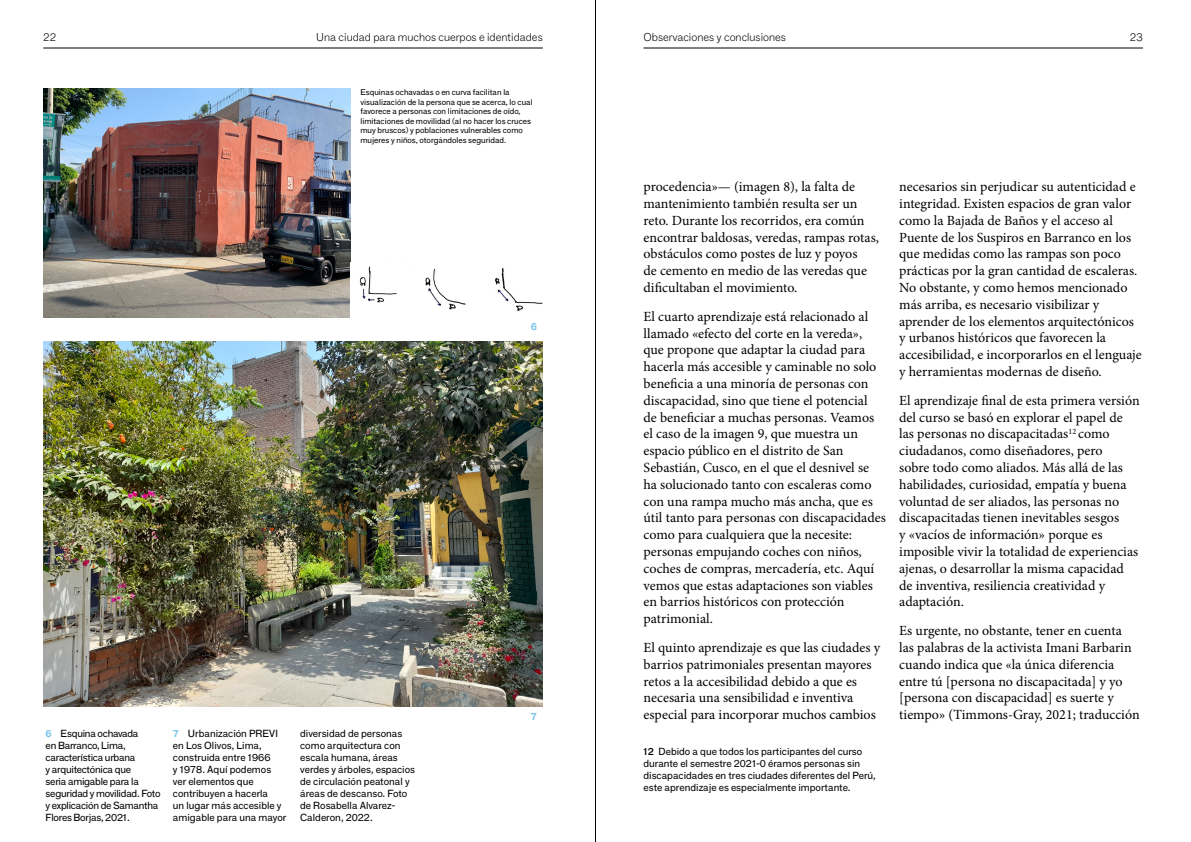
<style>
.page{position:relative;width:1191px;height:842px;background:#fff}
.page>*{position:absolute;margin:0;border:0;box-sizing:border-box;transform-origin:0 0}
.t1{font:14px/16.8px "Minion Pro";color:#000}
.t2{font:100 11px "F Grotesk";color:#000}
.t3{font:10px/12px "F Grotesk";color:#000}
.t4{font:10px/12px "F Grotesk";letter-spacing:-.025em;color:#000}
.t5{font:700 10px "F Grotesk";color:#77c2ec}
.t6{font:8px/9.6px "F Grotesk";color:#000}
.s1{font-weight:700;color:#77c2ec}
.s2{font-family:"F Grotesk Demi"}
</style>
<div class="page">
<hr style="left:43px;top:48px;width:500px;height:1px;background:#000">
<hr style="left:595px;top:0;width:1px;height:842px;background:#000">
<hr style="left:643px;top:48px;width:500px;height:1px;background:#000">
<img style="left:43px;top:89px;width:307px;height:228px">
<img style="left:43px;top:342px;width:500px;height:364px">
<img style="left:359px;top:266px;width:184px;height:45px">
<p class="t2" style="left:43px;top:29px;width:15px">22</p>
<p class="t2" style="left:316px;top:29px;width:228px">Una ciudad para muchos cuerpos e identidades</p>
<p class="t6" style="left:360px;top:87px;width:174px">Esquinas ochavadas o en curva facilitan la visualización de la persona que se acerca, lo cual favorece a personas con limitaciones de oído, limitaciones de movilidad (al no hacer los cruces muy bruscos) y poblaciones vulnerables como mujeres y niños, otorgándoles seguridad.</p>
<p class="t5" style="left:531px;top:319px;width:8px">6</p>
<p class="t4" style="left:46px;top:727px;width:116px"><span class="s1">6</span> Esquina ochavada<br>en Barranco, Lima, característica urbana<br>y arquitectónica que<br>seria amigable para la seguridad y movilidad. Foto y explicación de Samantha<br>Flores Borjas, 2021.</p>
<p class="t3" style="left:173px;top:727px;width:115px"><span class="s1">7</span> Urbanización PREVI en Los Olivos, Lima, construida entre 1966<br>y 1978. Aquí podemos ver elementos que contribuyen a hacerla<br>un lugar más accesible y amigable para una mayor</p>
<p class="t3" style="left:300px;top:727px;width:116px">diversidad de personas como arquitectura con escala humana, áreas verdes y árboles, espacios de circulación peatonal y áreas de descanso. Foto de Rosabella Alvarez-<br>Calderon, 2022.</p>
<p class="t5" style="left:531px;top:709px;width:8px">7</p>
<p class="t2" style="left:643px;top:29px;width:144px">Observaciones y conclusiones</p>
<p class="t2" style="left:1129px;top:29px;width:15px">23</p>
<p class="t1" style="left:643px;top:178px;width:237px">procedencia»— (imagen 8), la falta de mantenimiento también resulta ser un reto. Durante los recorridos, era común encontrar baldosas, veredas, rampas rotas, obstáculos como postes de luz y poyos<br>de cemento en medio de las veredas que dificultaban el movimiento.</p>
<p class="t1" style="left:643px;top:308px;width:244px">El cuarto aprendizaje está relacionado al llamado «efecto del corte en la vereda», que propone que adaptar la ciudad para hacerla más accesible y caminable no solo beneficia a una minoría de personas con discapacidad, sino que tiene el potencial<br>de beneficiar a muchas personas. Veamos el caso de la imagen 9, que muestra un espacio público en el distrito de San Sebastián, Cusco, en el que el desnivel se ha solucionado tanto con escaleras como con una rampa mucho más ancha, que es útil tanto para personas con discapacidades como para cualquiera que la necesite: personas empujando coches con niños, coches de compras, mercadería, etc. Aquí vemos que estas adaptaciones son viables en barrios históricos con protección patrimonial.</p>
<p class="t1" style="left:643px;top:639px;width:238px">El quinto aprendizaje es que las ciudades y barrios patrimoniales presentan mayores retos a la accesibilidad debido a que es necesaria una sensibilidad e inventiva especial para incorporar muchos cambios</p>
<p class="t3" style="left:643px;top:745px;width:234px"><span class="s2">12</span> Debido a que todos los participantes del curso durante el semestre 2021-0 éramos personas sin discapacidades en tres ciudades diferentes del Perú, este aprendizaje es especialmente importante.</p>
<p class="t1" style="left:899px;top:178px;width:244px">necesarios sin perjudicar su autenticidad e integridad. Existen espacios de gran valor como la Bajada de Baños y el acceso al Puente de los Suspiros en Barranco en los que medidas como las rampas son poco prácticas por la gran cantidad de escaleras.<br>No obstante, y como hemos mencionado más arriba, es necesario visibilizar y aprender de los elementos arquitectónicos y urbanos históricos que favorecen la accesibilidad, e incorporarlos en el lenguaje y herramientas modernas de diseño.</p>
<p class="t1" style="left:899px;top:392px;width:242px">El aprendizaje final de esta primera versión del curso se basó en explorar el papel de las personas no discapacitadas<sup>12</sup> como ciudadanos, como diseñadores, pero<br>sobre todo como aliados. Más allá de las habilidades, curiosidad, empatía y buena voluntad de ser aliados, las personas no discapacitadas tienen inevitables sesgos<br>y «vacíos de información» porque es imposible vivir la totalidad de experiencias ajenas, o desarrollar la misma capacidad de inventiva, resiliencia creatividad y adaptación.</p>
<p class="t1" style="left:899px;top:622px;width:242px">Es urgente, no obstante, tener en cuenta las palabras de la activista Imani Barbarin cuando indica que «la única diferencia entre tú [persona no discapacitada] y yo [persona con discapacidad] es suerte y tiempo» (Timmons-Gray, 2021; traducción</p>
</div>
